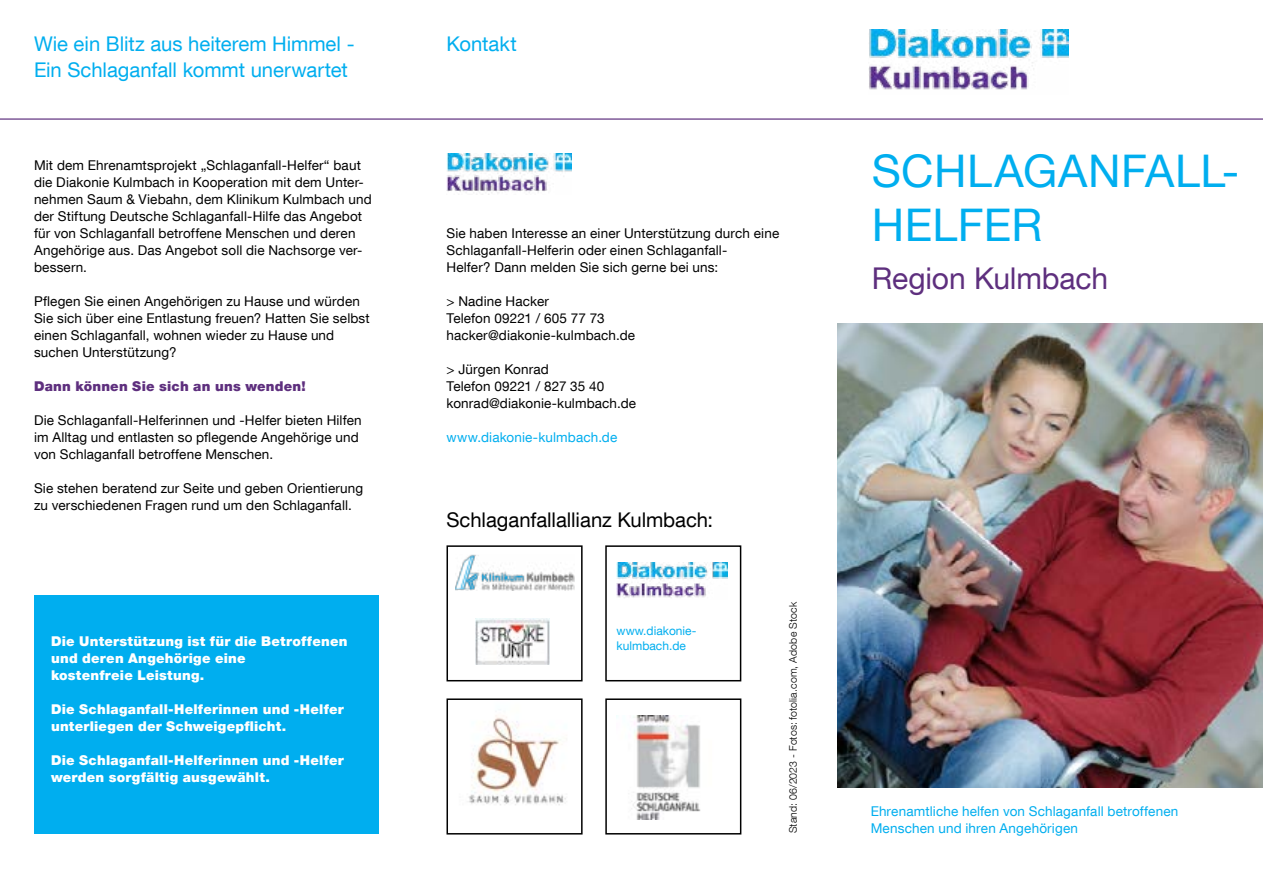
<style>
.page{position:relative;width:1263px;height:893px;background:#fff}
.page>*{position:absolute;margin:0;border:0;box-sizing:border-box;transform-origin:0 0}
.t1{font:45px/54px "Helvetica Neue LT Com";letter-spacing:.01em;color:#00aeef}
.t2{font:30px "Helvetica Neue LT Com";letter-spacing:-.005em;color:#5e2f7e}
.t3{font:20.25px/25.5px "Helvetica Neue LT Com";letter-spacing:-.005em;color:#00aeef}
.t4{font:20.25px "Helvetica Neue LT Com";letter-spacing:-.005em;color:#000}
.t5{font:13.5px/17px "Helvetica Neue LT Com";letter-spacing:.01em;color:#000}
.t6{font:900 13.5px/17px "Helvetica Neue LT Com";letter-spacing:.015em;color:#fff}
.t7{font:13.5px/17px "Helvetica Neue LT Com";letter-spacing:.01em;color:#00aeef}
.t8{font:900 13.5px "Helvetica Neue LT Com";letter-spacing:.015em;color:#5e2f7e}
.t9{font:12px/14.4px "Helvetica Neue LT Com";color:#00aeef}
.t10{font:300 10.5px "Helvetica Neue LT Com";letter-spacing:.02em;color:#000}
</style>
<div class="page">
<hr style="left:0;top:118px;width:1263px;height:2px;background:#5e2f7e">
<div style="left:34px;top:595px;width:344px;height:238px;background:#00aeef"></div>
<img style="left:838px;top:323px;width:425px;height:464px">
<img style="left:869px;top:29px;width:199px;height:61px">
<img style="left:446px;top:153px;width:125px;height:40px">
<img style="left:475px;top:619px;width:74px;height:45px">
<img style="left:455px;top:554px;width:119px;height:36px">
<img style="left:468px;top:715px;width:98px;height:90px">
<div style="left:446px;top:698px;width:137px;height:136px;border:2px solid #000"></div>
<img style="left:617px;top:715px;width:84px;height:105px">
<div style="left:605px;top:698px;width:136px;height:136px;border:2px solid #000"></div>
<div style="left:446px;top:545px;width:137px;height:136px;border:2px solid #000"></div>
<div style="left:605px;top:545px;width:136px;height:136px;border:2px solid #000"></div>
<img style="left:617px;top:563px;width:110px;height:35px">
<h3 class="t3" style="left:34px;top:31px;width:322px">Wie ein Blitz aus heiterem Himmel -<br>Ein Schlaganfall kommt unerwartet</h3>
<p class="t5" style="left:34px;top:156px;width:339px">Mit dem Ehrenamtsprojekt „Schlaganfall-Helfer“ baut die Diakonie Kulmbach in Kooperation mit dem Unter&shy;nehmen Saum &amp; Viebahn, dem Klinikum Kulmbach und der Stiftung Deutsche Schlaganfall-Hilfe das Angebot für von Schlaganfall betroffene Menschen und deren Angehörige aus. Das Angebot soll die Nachsorge ver&shy;bessern.</p>
<p class="t5" style="left:34px;top:293px;width:337px">Pflegen Sie einen Angehörigen zu Hause und würden Sie sich über eine Entlastung freuen? Hatten Sie selbst einen Schlaganfall, wohnen wieder zu Hause und suchen Unterstützung?</p>
<p class="t8" style="left:34px;top:378px;width:273px">Dann können Sie sich an uns wenden!</p>
<p class="t5" style="left:34px;top:412px;width:329px">Die Schlaganfall-Helferinnen und -Helfer bieten Hilfen im Alltag und entlasten so pflegende Angehörige und von Schlaganfall betroffene Menschen.</p>
<p class="t5" style="left:34px;top:480px;width:331px">Sie stehen beratend zur Seite und geben Orientierung zu verschiedenen Fragen rund um den Schlaganfall.</p>
<p class="t6" style="left:51px;top:633px;width:298px">Die Unterstützung ist für die Betroffenen und deren Angehörige eine<br>kostenfreie Leistung.</p>
<p class="t6" style="left:51px;top:701px;width:294px">Die Schlaganfall-Helferinnen und -Helfer unterliegen der Schweigepflicht.</p>
<p class="t6" style="left:51px;top:752px;width:294px">Die Schlaganfall-Helferinnen und -Helfer werden sorgfältig ausgewählt.</p>
<h3 class="t3" style="left:446px;top:31px;width:72px">Kontakt</h3>
<p class="t5" style="left:446px;top:225px;width:334px">Sie haben Interesse an einer Unterstützung durch eine<br>Schlaganfall-Helferin oder einen Schlaganfall-<br>Helfer? Dann melden Sie sich gerne bei uns:</p>
<p class="t5" style="left:446px;top:293px;width:190px">&gt; Nadine Hacker<br>Telefon 09221 / 605 77 73 hacker@diakonie-kulmbach.de</p>
<p class="t5" style="left:446px;top:361px;width:191px">&gt; Jürgen Konrad<br>Telefon 09221 / 827 35 40 konrad@diakonie-kulmbach.de</p>
<p class="t7" style="left:446px;top:429px;width:172px">www.diakonie-kulmbach.de</p>
<h3 class="t4" style="left:446px;top:508px;width:268px">Schlaganfallallianz Kulmbach:</h3>
<p class="t9" style="left:617px;top:624px;width:81px">www.diakonie&shy;kulmbach.de</p>
<p class="t10" style="left:787px;top:833px;width:233px;rotate:-90deg">Stand: 06/2023 - Fotos: fotolia.com, Adobe Stock</p>
<h1 class="t1" style="left:872px;top:143px;width:369px">Sch lagan fall&shy;h elfer</h1>
<h2 class="t2" style="left:872px;top:260px;width:238px">Region Kulmbach</h2>
<p class="t7" style="left:871px;top:803px;width:309px">Ehrenamtliche helfen von Schlaganfall betroffenen<br>Menschen und ihren Angehörigen</p>
</div>
